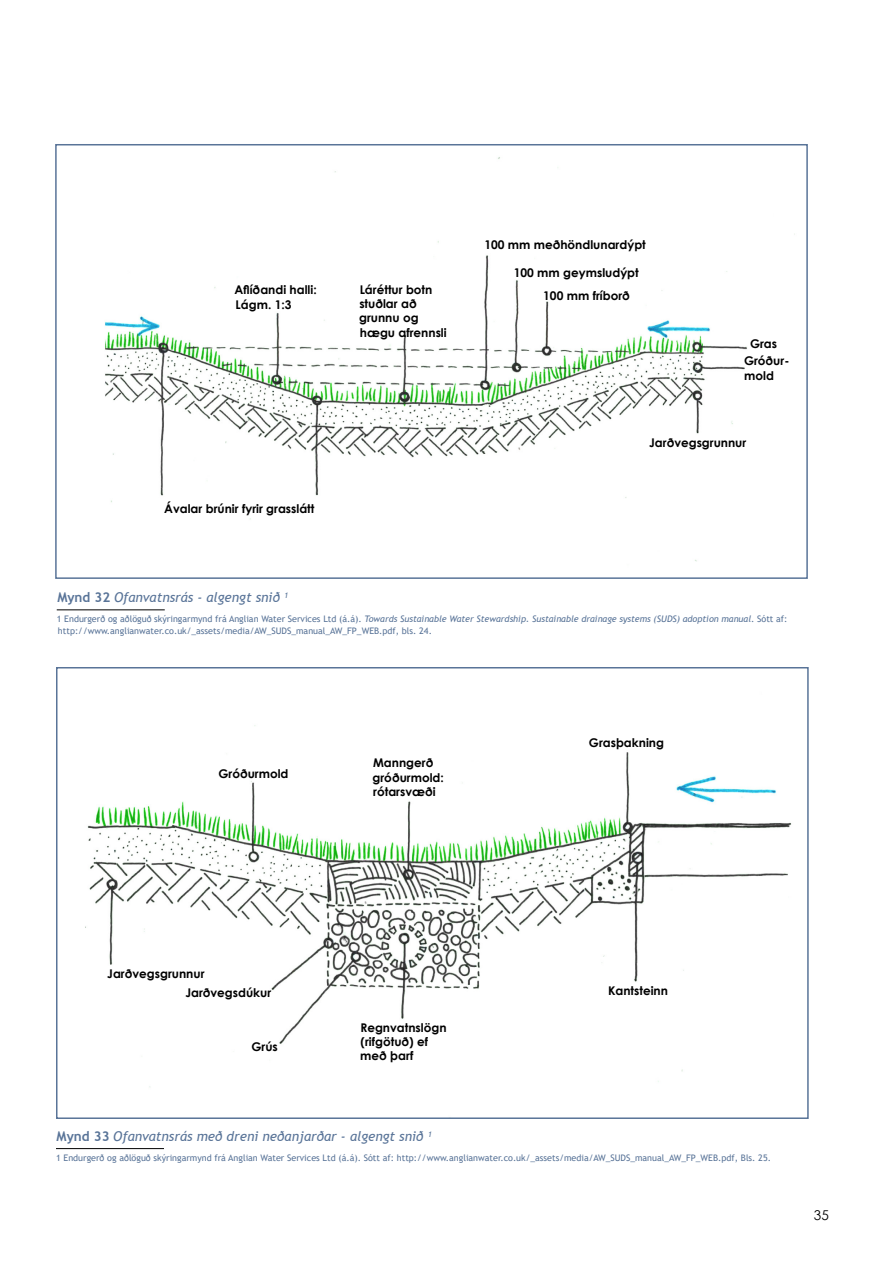
<style>
.page{position:relative;width:893px;height:1263px;background:#fff}
.page>*{position:absolute;margin:0;border:0;box-sizing:border-box;transform-origin:0 0}
.t1{font:italic 13.5px "Trebuchet MS";color:#597498}
.t2{font:13.5px "Century Gothic";color:#000}
.t3{font:700 12px/14.4px "Century Gothic";color:#000}
.t4{font:9px/12px "Trebuchet MS";color:#597498}
.s1{font-weight:700;font-style:normal}
.s2{font-style:italic}
</style>
<div class="page">
<img style="left:105px;top:157px;width:690px;height:405px">
<div style="left:55px;top:144px;width:753px;height:435px;border:2px solid #597498"></div>
<img style="left:85px;top:725px;width:706px;height:362px">
<div style="left:56px;top:667px;width:753px;height:452px;border:2px solid #597498"></div>
<hr style="left:57px;top:610px;width:108px;height:1px;background:#000">
<hr style="left:56px;top:1148px;width:108px;height:1px;background:#000">
<h2 class="t3" style="left:235px;top:282px;width:84px">Aflíðandi halli:<br>Lágm. 1:3</h2>
<h2 class="t3" style="left:164px;top:500px;width:152px">Ávalar brúnir fyrir grasslátt</h2>
<h2 class="t3" style="left:359px;top:282px;width:89px">Láréttur botn stuðlar að grunnu og hægu afrennsli</h2>
<h2 class="t3" style="left:484px;top:236px;width:163px">100 mm meðhöndlunardýpt</h2>
<h2 class="t3" style="left:543px;top:261px;width:97px;line-height:23.1px;text-indent:-29px">100 mm geymsludýpt<br>100 mm fríborð</h2>
<h2 class="t3" style="left:744px;top:334px;width:47px;line-height:17.2px;text-align:center">Gras<br>Gróður-</h2>
<h2 class="t3" style="left:744px;top:368px;width:31px">mold</h2>
<h2 class="t3" style="left:649px;top:435px;width:99px">Jarðvegsgrunnur</h2>
<h1 class="t1" style="left:57px;top:589px;width:233px"><span class="s1">Mynd 32</span> Ofanvatnsrás - algengt snið <sup>1</sup></h1>
<p class="t4" style="left:57px;top:613px;width:732px">1 Endurgerð og aðlöguð skýringarmynd frá Anglian Water Services Ltd (á.á). <span class="s2">Towards Sustainable Water Stewardship. Sustainable drainage systems (SUDS) adoption manual</span>. Sótt af: http://www.anglianwater.co.uk/_assets/media/AW_SUDS_manual_AW_FP_WEB.pdf, bls. 24.</p>
<h2 class="t3" style="left:218px;top:766px;width:72px">Gróðurmold</h2>
<h2 class="t3" style="left:373px;top:755px;width:73px">Manngerð gróðurmold: rótarsvæði</h2>
<h2 class="t3" style="left:589px;top:735px;width:77px">Grasþakning</h2>
<h2 class="t3" style="left:185px;top:963px;width:87px;line-height:18.8px;text-indent:-78px">Jarðvegsgrunnur<br>Jarðvegsdúkur</h2>
<h2 class="t3" style="left:251px;top:1039px;width:28px">Grús</h2>
<h2 class="t3" style="left:360px;top:1019px;width:88px">Regnvatnslögn (rifgötuð) ef með þarf</h2>
<h2 class="t3" style="left:608px;top:983px;width:61px">Kantsteinn</h2>
<h1 class="t1" style="left:57px;top:1128px;width:377px"><span class="s1">Mynd 33</span> Ofanvatnsrás með dreni neðanjarðar - algengt snið <sup>1</sup></h1>
<p class="t4" style="left:56px;top:1151px;width:716px">1 Endurgerð og aðlöguð skýringarmynd frá Anglian Water Services Ltd (á.á). Sótt af: http://www.anglianwater.co.uk/_assets/media/AW_SUDS_manual_AW_FP_WEB.pdf, Bls. 25.</p>
<h1 class="t2" style="left:814px;top:1206px;width:16px">35</h1>
</div>
